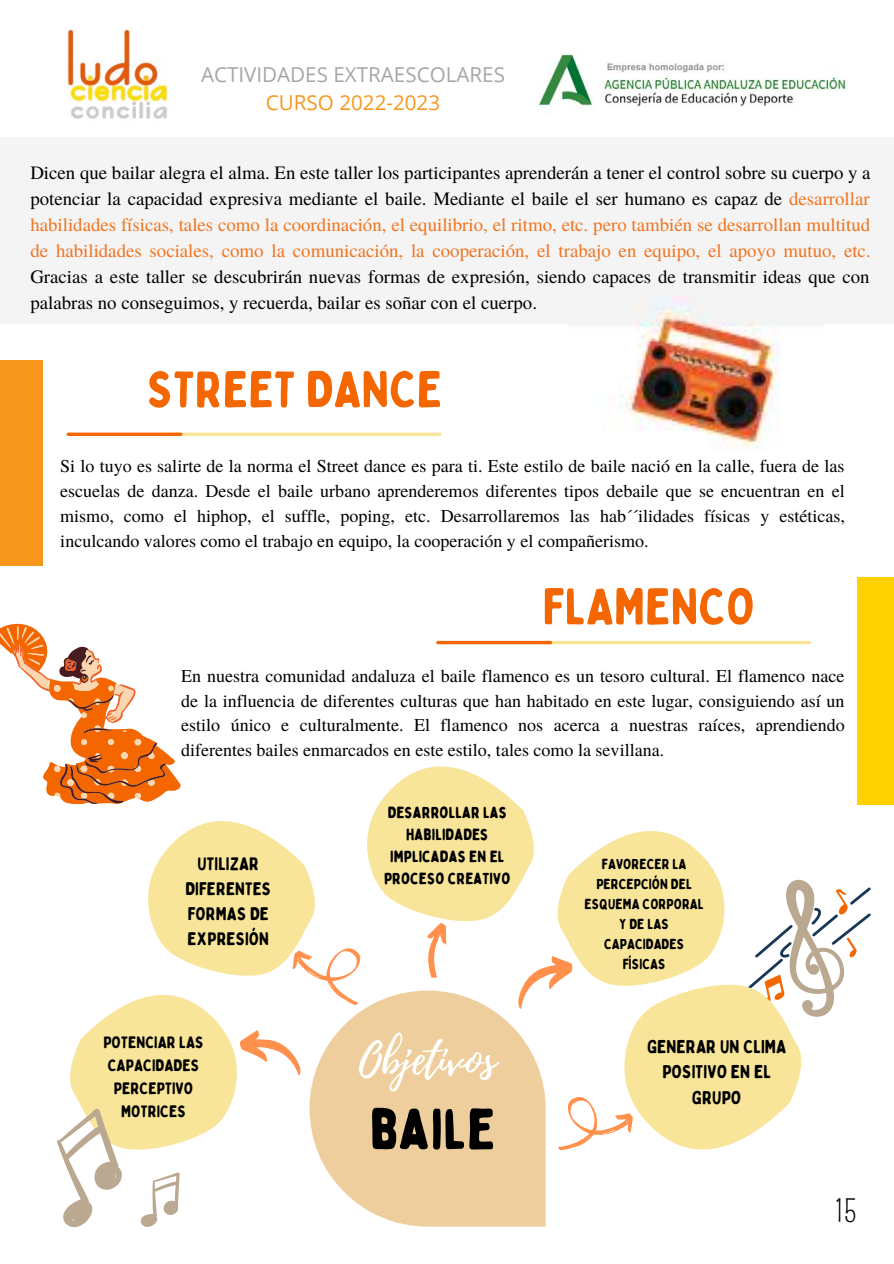
<style>
.page{position:relative;width:894px;height:1264px;background:#fff}
.page>*{position:absolute;margin:0;border:0;box-sizing:border-box;transform-origin:0 0}
.t1{font:57.15px "Bobby Jones Soft";color:#000}
.t2{font:51px "Bobby Jones Soft";color:#f36600}
.t3{font:30px "Pompiere";color:#000}
.t4{font:20.55px "Open Sans";color:#a6a6a6}
.t5{font:20.55px "Open Sans";color:#f7961d}
.t6{font:18.75px/26px "Te X Gyre Termes";color:#f1741f;text-align:justify}
.t7{font:18.75px/26px "Te X Gyre Termes";color:#000}
.t8{font:18.6px/25.5px "Bobby Jones Soft";color:#000;text-align:center}
.t9{font:18.15px/25px "Bobby Jones Soft";color:#000;text-align:center}
.t10{font:18px/24.8px "Te X Gyre Termes";color:#000;text-align:justify}
.t11{font:16.5px/23px "Bobby Jones Soft";color:#000;text-align:center}
.t12{font:16.2px/22px "Bobby Jones Soft";color:#000;text-align:center}
.t13{font:14.55px/20px "Bobby Jones Soft";color:#000;text-align:center}
.s1{color:#000}
</style>
<div class="page">
<img style="left:67px;top:29px;width:101px;height:90px">
<img style="left:538px;top:54px;width:309px;height:53px">
<svg style="left:181px;top:432px;width:259px;height:4px"></svg>
<svg style="left:68px;top:432px;width:113px;height:4px"></svg>
<div style="left:0;top:360px;width:43px;height:205px;background:#f7961d"></div>
<div style="left:857px;top:577px;width:36px;height:228px;background:#ffd200"></div>
<div style="left:0;top:137px;width:893px;height:187px;background:#f4f4f4"></div>
<img style="left:619px;top:298px;width:162px;height:150px">
<svg style="left:0;top:624px;width:871px;height:603px"></svg>
<p class="t4" style="left:201px;top:60px;width:305px">ACTIVIDADES EXTRAESCOLARES</p>
<p class="t5" style="left:266px;top:88px;width:176px">CURSO 2022-2023</p>
<p class="t6" style="left:30px;top:159px;width:841px"><span class="s1">Dicen que bailar alegra el alma. En este taller los participantes aprenderán a tener el control sobre su cuerpo y a potenciar la capacidad expresiva mediante el baile. Mediante el baile el ser humano es capaz de</span> desarrollar habilidades físicas, tales como la coordinación, el equilibrio, el ritmo, etc. pero también se desarrollan multitud de habilidades sociales, como la comunicación, la cooperación, el trabajo en equipo, el apoyo mutuo, etc.</p>
<p class="t7" style="left:30px;top:262px;width:840px">Gracias a este taller se descubrirán nuevas formas de expresión, siendo capaces de transmitir ideas que con palabras no conseguimos, y recuerda, bailar es soñar con el cuerpo.</p>
<h2 class="t2" style="left:147px;top:358px;width:297px">STREET DANCE</h2>
<p class="t10" style="left:60px;top:453px;width:786px">Si lo tuyo es salirte de la norma el Street dance es para ti. Este estilo de baile nació en la calle, fuera de las escuelas de danza. Desde el baile urbano aprenderemos diferentes tipos debaile que se encuentran en el mismo, como el hiphop, el suffle, poping, etc. Desarrollaremos las hab´´ilidades físicas y estéticas, inculcando valores como el trabajo en equipo, la cooperación y el compañerismo.</p>
<h2 class="t2" style="left:542px;top:575px;width:214px">FLAMENCO</h2>
<p class="t10" style="left:181px;top:662px;width:665px">En nuestra comunidad andaluza el baile flamenco es un tesoro cultural. El flamenco nace de la influencia de diferentes culturas que han habitado en este lugar, consiguiendo así un estilo único e culturalmente. El flamenco nos acerca a nuestras raíces, aprendiendo diferentes bailes enmarcados en este estilo, tales como la sevillana.</p>
<p class="t9" style="left:185px;top:851px;width:87px">UTILIZAR<br>DIFERENTES<br>FORMAS DE<br>EXPRESIÓN</p>
<p class="t11" style="left:103px;top:1031px;width:102px">POTENCIAR LAS<br>CAPACIDADES<br>PERCEPTIVO<br>MOTRICES</p>
<p class="t12" style="left:384px;top:802px;width:128px">DESARROLLAR LAS<br>HABILIDADES<br>IMPLICADAS EN EL<br>PROCESO CREATIVO</p>
<h1 class="t1" style="left:369px;top:1093px;width:128px">BAILE</h1>
<p class="t13" style="left:584px;top:854px;width:121px">FAVORECER LA<br>PERCEPCIÓN DEL<br>ESQUEMA CORPORAL<br>Y DE LAS<br>CAPACIDADES<br>FÍSICAS</p>
<p class="t8" style="left:646px;top:1034px;width:141px">GENERAR UN CLIMA<br>POSITIVO EN EL<br>GRUPO</p>
<h3 class="t3" style="left:834px;top:1193px;width:23px">15</h3>
</div>
